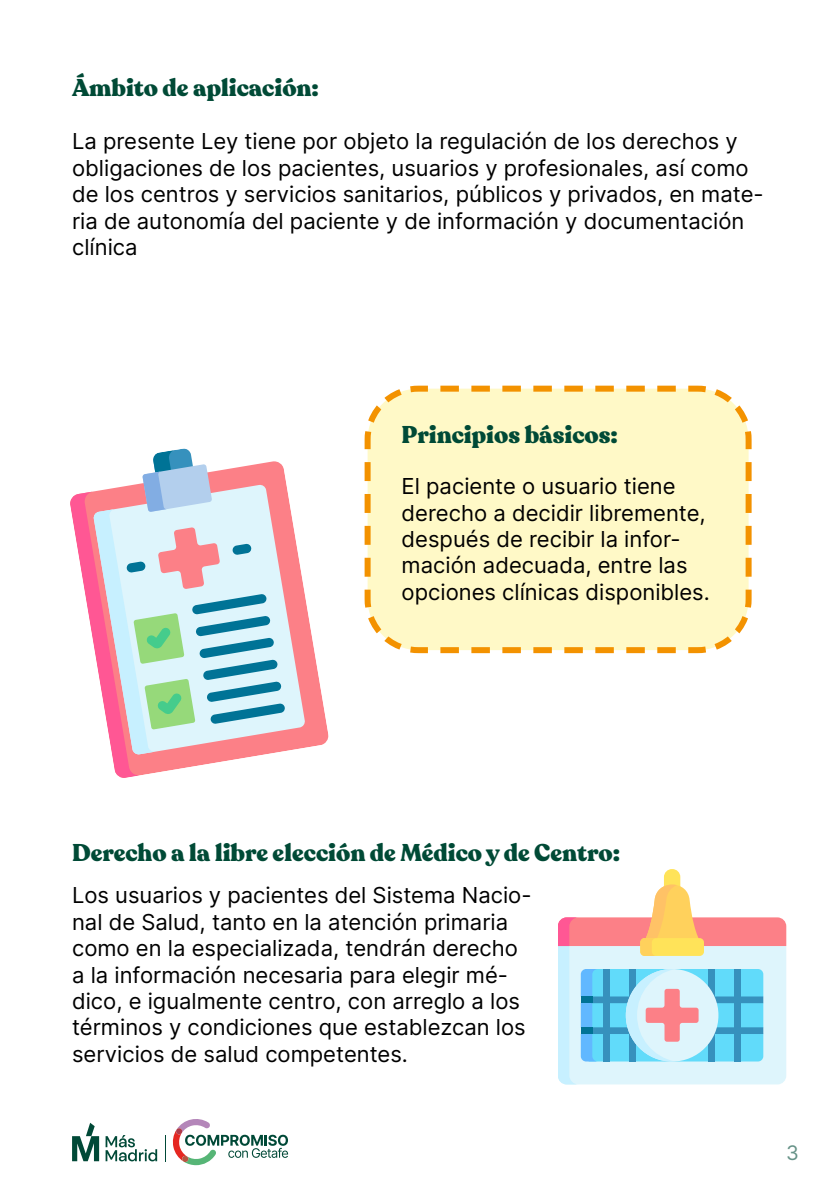
<style>
.page{position:relative;width:840px;height:1191px;background:#fff}
.page>*{position:absolute;margin:0;border:0;box-sizing:border-box;transform-origin:0 0}
.t1{font:900 24px "Recoleta";color:#004a36}
.t2{font:22px/26.4px "Inter";color:#000}
.t3{font:20px "Inter";color:#669287}
</style>
<div class="page">
<svg style="left:72px;top:1122px;width:85px;height:39px"></svg>
<svg style="left:165px;top:1135px;width:1px;height:26px"></svg>
<svg style="left:172px;top:1119px;width:116px;height:46px"></svg>
<svg style="left:364px;top:385px;width:388px;height:269px;background:#fef4c1"></svg>
<svg style="left:285px;top:477px;width:44px;height:271px"></svg>
<svg style="left:285px;top:484px;width:20px;height:267px;fill:#fc8087"></svg>
<svg style="left:70px;top:448px;width:215px;height:330px"></svg>
<svg style="left:558px;top:869px;width:227px;height:215px"></svg>
<div style="left:733px;top:969px;width:7px;height:92px;background:#3691bd"></div>
<div style="left:603px;top:969px;width:7px;height:92px;background:#3691bd"></div>
<div style="left:580px;top:1027px;width:12px;height:7px;background:#007396"></div>
<div style="left:580px;top:996px;width:12px;height:7px;background:#007396"></div>
<p class="t1" style="left:72px;top:72px;width:248px">Ámbito de aplicación:</p>
<p class="t2" style="left:72px;top:128px;width:692px">La presente Ley tiene por objeto la regulación de los derechos y obligaciones de los pacientes, usuarios y profesionales, así como de los centros y servicios sanitarios, públicos y privados, en mate&shy;ria de autonomía del paciente y de información y documentación clínica</p>
<p class="t1" style="left:401px;top:419px;width:218px">Principios básicos:</p>
<p class="t2" style="left:401px;top:472px;width:309px">El paciente o usuario tiene derecho a decidir libremente, después de recibir la infor&shy;mación adecuada, entre las opciones clínicas disponibles.</p>
<p class="t1" style="left:72px;top:837px;width:549px">Derecho a la libre elección de Médico y de Centro:</p>
<p class="t2" style="left:72px;top:881px;width:460px">Los usuarios y pacientes del Sistema Nacio&shy;nal de Salud, tanto en la atención primaria como en la especializada, tendrán derecho a la información necesaria para elegir mé&shy;dico, e igualmente centro, con arreglo a los términos y condiciones que establezcan los servicios de salud competentes.</p>
<p class="t3" style="left:785px;top:1138px;width:14px">3</p>
</div>
